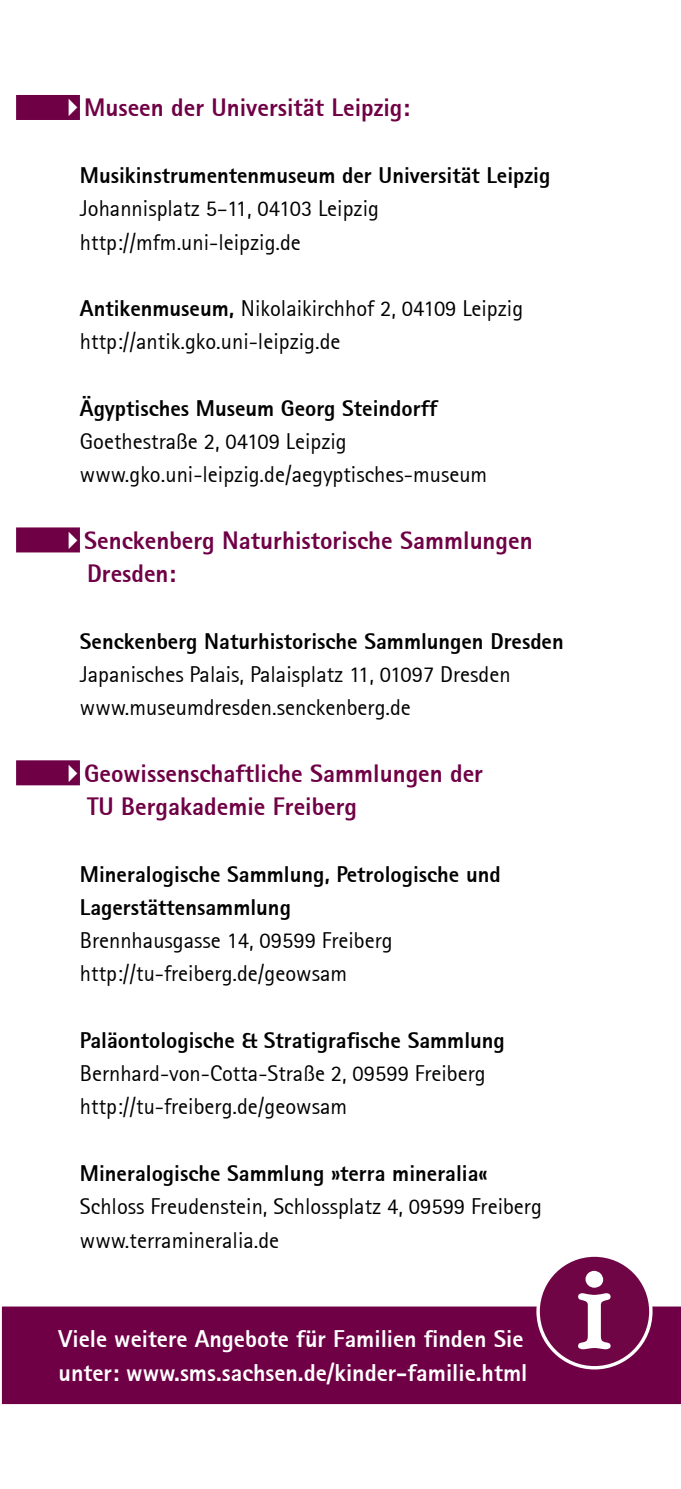
<style>
.page{position:relative;width:681px;height:1489px;background:#fff}
.page>*{position:absolute;margin:0;border:0;box-sizing:border-box;transform-origin:0 0}
.Überschriften_H2_Unterüberschrift_lang_A{font:800 25px/33.2px "Rotis Sans Serif";color:#6f0045}
.Fließtexte_Infokasten_Anschnitt_rechts{font:800 24px/33.2px "Rotis Sans Serif";color:#fff}
.Fließtexte_P_Fließtext_Ende_9pt{font:22.5px/33.2px "Rotis Sans Serif";color:#000}
.Fließtexte_P_Fließtext_Ende_9pt-2{font:800 22.5px/33.2px "Rotis Sans Serif";color:#000}
.Fließtexte_P_Fließtext_Ende_9pt_2_Abstän{font:22.5px/33.2px "Rotis Sans Serif";color:#000}
.s1{color:#fff}
.s2{font-weight:800}
.s3{font-weight:400}
</style>
<div class="page">
<div style="left:16px;top:95px;width:64px;height:25px;background:#6f0045"></div>
<div style="left:16px;top:527px;width:64px;height:25px;background:#6f0045"></div>
<div style="left:16px;top:760px;width:64px;height:25px;background:#6f0045"></div>
<div style="left:2px;top:1306px;width:678px;height:97px;background:#6f0045"></div>
<div style="left:538px;top:1254px;width:112px;height:113px;background:#700545;border-radius:50%"></div>
<div style="left:536px;top:1253px;width:116px;height:116px;border:3px solid #fff;border-radius:50%"></div>
<svg style="left:585px;top:1270px;width:18px;height:17px"></svg>
<svg style="left:578px;top:1293px;width:32px;height:56px"></svg>
<h2 class="Überschriften_H2_Unterüberschrift_lang_A" style="left:59px;top:91px;width:352px"><span class="s1">✔</span>Museen der Universität Leipzig:</h2>
<p class="Fließtexte_P_Fließtext_Ende_9pt" style="left:80px;top:158px;width:471px"><span class="s2">Musikinstrumentenmuseum der Universität Leipzig<br></span>Johannisplatz 5–11, 04103 Leipzig http://mfm.uni-leipzig.de</p>
<p class="Fließtexte_P_Fließtext_Ende_9pt" style="left:80px;top:291px;width:444px"><span class="s2">Antikenmuseum,</span> Nikolaikirchhof 2, 04109 Leipzig http://antik.gko.uni-leipzig.de</p>
<p class="Fließtexte_P_Fließtext_Ende_9pt" style="left:80px;top:391px;width:408px"><span class="s2">Ägyptisches Museum Georg Steindorff<br></span>Goethestraße 2, 04109 Leipzig www.gko.uni-leipzig.de/aegyptisches-museum</p>
<h2 class="Überschriften_H2_Unterüberschrift_lang_A" style="left:87px;top:523px;width:447px;text-indent:-28px"><span class="s1">✔</span>Senckenberg Naturhistorische Sammlungen<br>Dresden:</h2>
<p class="Fließtexte_P_Fließtext_Ende_9pt" style="left:80px;top:624px;width:485px"><span class="s2">Senckenberg Naturhistorische Sammlungen Dresden<br></span>Japanisches Palais, Palaisplatz 11, 01097 Dresden www.museumdresden.senckenberg.de</p>
<h2 class="Überschriften_H2_Unterüberschrift_lang_A" style="left:87px;top:756px;width:397px;text-indent:-28px"><span class="s1">✔</span>Geowissenschaftliche Sammlungen der<br>TU Bergakademie Freiberg</h2>
<p class="Fließtexte_P_Fließtext_Ende_9pt-2" style="left:80px;top:857px;width:422px">Mineralogische Sammlung, Petrologische und Lagerstättensammlung<br><span class="s3">Brennhausgasse 14, 09599 Freiberg http://tu-freiberg.de/geowsam</span></p>
<p class="Fließtexte_P_Fließtext_Ende_9pt" style="left:80px;top:1023px;width:426px"><span class="s2">Paläontologische &amp; Stratigrafische Sammlung<br></span>Bernhard-von-Cotta-Straße 2, 09599 Freiberg http://tu-freiberg.de/geowsam</p>
<p class="Fließtexte_P_Fließtext_Ende_9pt_2_Abstän" style="left:80px;top:1156px;width:463px"><span class="s2">Mineralogische Sammlung »terra mineralia«<br></span>Schloss Freudenstein, Schlossplatz 4, 09599 Freiberg www.terramineralia.de</p>
<p class="Fließtexte_Infokasten_Anschnitt_rechts" style="left:59px;top:1322px;width:470px">Viele weitere Angebote für Familien finden Sie unter: www.sms.sachsen.de/kinder-familie.html</p>
</div>
